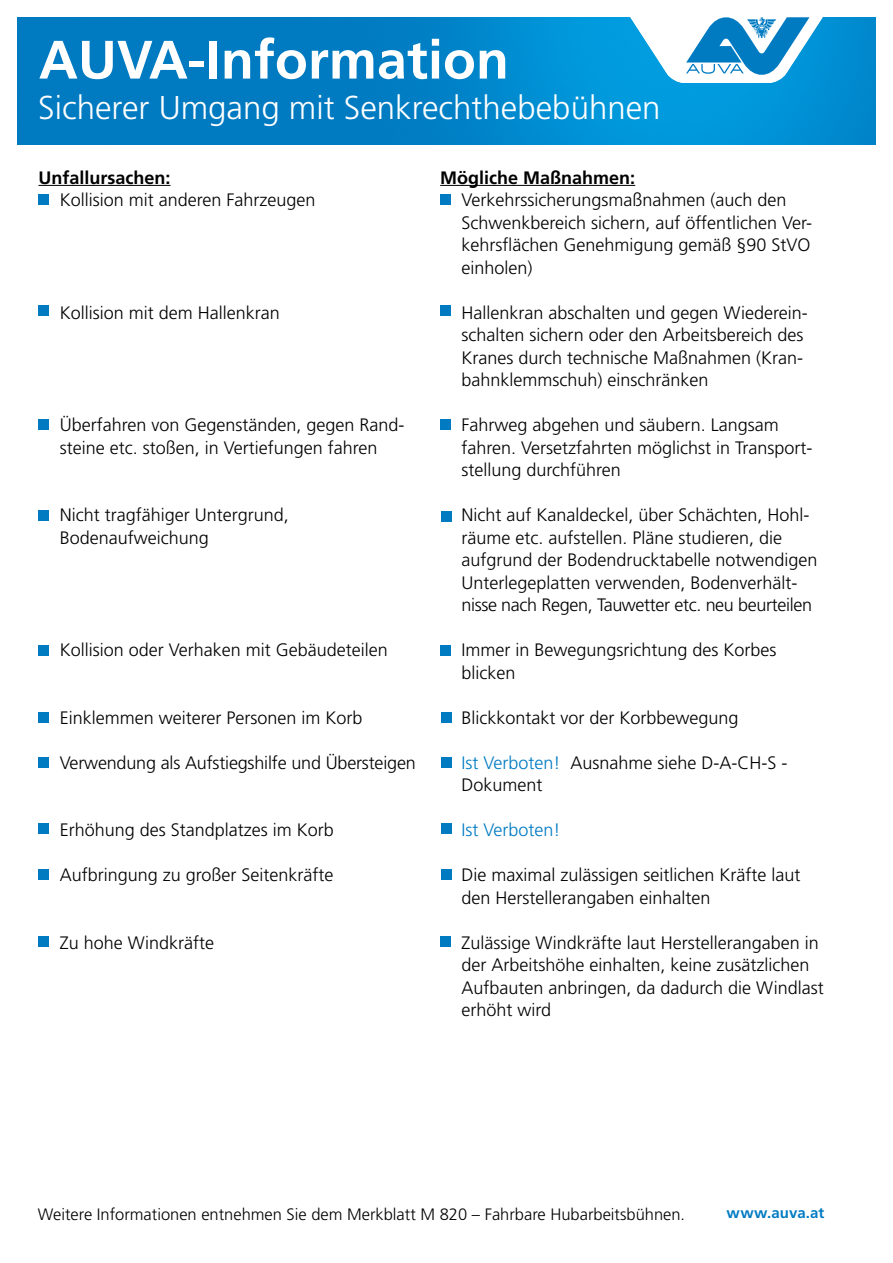
<style>
.page{position:relative;width:893px;height:1263px;background:#fff}
.page>*{position:absolute;margin:0;border:0;box-sizing:border-box;transform-origin:0 0}
.t1{font:700 54px "Frutiger LT Std";color:#fff}
.t2{font:300 33px "Frutiger LT Std";color:#fff}
.t3{font:300 18px/22.5px "Frutiger LT Std";color:#000}
.t4{font:700 18px "Frutiger LT Std";color:#000}
.t5{font:300 18px "Frutiger LT Std";color:#007bc2}
.t6{font:300 16.5px "Frutiger LT Std";color:#000}
.t7{font:700 15px "Frutiger LT Std";color:#007bc2}
.s1{color:#007bc2}
</style>
<div class="page">
<img style="left:17px;top:17px;width:859px;height:128px">
<svg style="left:629px;top:17px;width:195px;height:66px"></svg>
<hr style="left:38px;top:185px;width:132px;height:1px;background:#000">
<hr style="left:440px;top:185px;width:195px;height:1px;background:#000">
<div style="left:38px;top:305px;width:11px;height:11px;background:#007bc2"></div>
<div style="left:440px;top:305px;width:11px;height:11px;background:#007bc2"></div>
<div style="left:38px;top:195px;width:11px;height:10px;background:#007bc2"></div>
<div style="left:440px;top:195px;width:11px;height:10px;background:#007bc2"></div>
<div style="left:38px;top:420px;width:11px;height:10px;background:#007bc2"></div>
<div style="left:440px;top:420px;width:11px;height:10px;background:#007bc2"></div>
<div style="left:38px;top:510px;width:11px;height:10px;background:#007bc2"></div>
<div style="left:441px;top:511px;width:11px;height:10px;background:#007bc2"></div>
<div style="left:38px;top:645px;width:11px;height:10px;background:#007bc2"></div>
<div style="left:440px;top:645px;width:11px;height:10px;background:#007bc2"></div>
<div style="left:38px;top:712px;width:11px;height:11px;background:#007bc2"></div>
<div style="left:38px;top:823px;width:11px;height:11px;background:#007bc2"></div>
<div style="left:441px;top:823px;width:11px;height:11px;background:#007bc2"></div>
<div style="left:38px;top:757px;width:11px;height:10px;background:#007bc2"></div>
<div style="left:441px;top:712px;width:11px;height:11px;background:#007bc2"></div>
<div style="left:38px;top:870px;width:11px;height:10px;background:#007bc2"></div>
<div style="left:38px;top:936px;width:11px;height:11px;background:#007bc2"></div>
<div style="left:441px;top:757px;width:11px;height:10px;background:#007bc2"></div>
<div style="left:441px;top:870px;width:11px;height:10px;background:#007bc2"></div>
<div style="left:440px;top:936px;width:11px;height:11px;background:#007bc2"></div>
<h1 class="t1" style="left:39px;top:28px;width:472px">AUVA-Information</h1>
<h2 class="t2" style="left:38px;top:89px;width:624px">Sicherer Umgang mit Senkrechthebebühnen</h2>
<p class="t4" style="left:38px;top:167px;width:134px">Unfallursachen:</p>
<p class="t3" style="left:60px;top:189px;width:257px">Kollision mit anderen Fahrzeugen</p>
<p class="t3" style="left:60px;top:301px;width:222px">Kollision mit dem Hallenkran</p>
<p class="t3" style="left:60px;top:414px;width:346px">Überfahren von Gegenständen, gegen Rand&shy;steine etc. stoßen, in Vertiefungen fahren</p>
<p class="t3" style="left:60px;top:504px;width:231px">Nicht tragfähiger Untergrund,<br>Bodenaufweichung</p>
<p class="t3" style="left:60px;top:639px;width:330px">Kollision oder Verhaken mit Gebäudeteilen</p>
<p class="t3" style="left:60px;top:706px;width:304px">Einklemmen weiterer Personen im Korb</p>
<p class="t3" style="left:60px;top:751px;width:358px">Verwendung als Aufstiegshilfe und Übersteigen</p>
<p class="t3" style="left:60px;top:819px;width:276px">Erhöhung des Standplatzes im Korb</p>
<p class="t3" style="left:60px;top:864px;width:275px">Aufbringung zu großer Seitenkräfte</p>
<p class="t3" style="left:60px;top:931px;width:156px">Zu hohe Windkräfte</p>
<p class="t4" style="left:440px;top:167px;width:197px">Mögliche Maßnahmen:</p>
<p class="t3" style="left:461px;top:189px;width:352px">Verkehrssicherungsmaßnahmen (auch den Schwenkbereich sichern, auf öffentlichen Ver&shy;kehrsflächen Genehmigung gemäß §90 StVO einholen)</p>
<p class="t3" style="left:461px;top:301px;width:348px">Hallenkran abschalten und gegen Wiederein&shy;schalten sichern oder den Arbeitsbereich des Kranes durch technische Maßnahmen (Kran&shy;bahnklemmschuh) einschränken</p>
<p class="t3" style="left:461px;top:414px;width:353px">Fahrweg abgehen und säubern. Langsam fahren. Versetzfahrten möglichst in Transport&shy;stellung durchführen</p>
<p class="t3" style="left:461px;top:504px;width:358px">Nicht auf Kanaldeckel, über Schächten, Hohl&shy;räume etc. aufstellen. Pläne studieren, die aufgrund der Bodendrucktabelle notwendigen Unterlegeplatten verwenden, Bodenverhält&shy;nisse nach Regen, Tauwetter etc. neu beurteilen</p>
<p class="t3" style="left:461px;top:639px;width:317px">Immer in Bewegungsrichtung des Korbes blicken</p>
<p class="t3" style="left:461px;top:706px;width:279px">Blickkontakt vor der Korbbewegung</p>
<p class="t3" style="left:461px;top:751px;width:328px"><span class="s1">Ist Verboten!</span> Ausnahme siehe D-A-CH-S -<br>Dokument</p>
<p class="t5" style="left:461px;top:820px;width:101px">Ist Verboten!</p>
<p class="t3" style="left:461px;top:864px;width:340px">Die maximal zulässigen seitlichen Kräfte laut den Herstellerangaben einhalten</p>
<p class="t3" style="left:461px;top:931px;width:364px">Zulässige Windkräfte laut Herstellerangaben in der Arbeitshöhe einhalten, keine zusätzlichen Aufbauten anbringen, da dadurch die Windlast erhöht wird</p>
<p class="t6" style="left:38px;top:1204px;width:649px">Weitere Informationen entnehmen Sie dem Merkblatt M 820 – Fahrbare Hubarbeitsbühnen.</p>
<p class="t7" style="left:726px;top:1204px;width:99px">www.auva.at</p>
</div>
